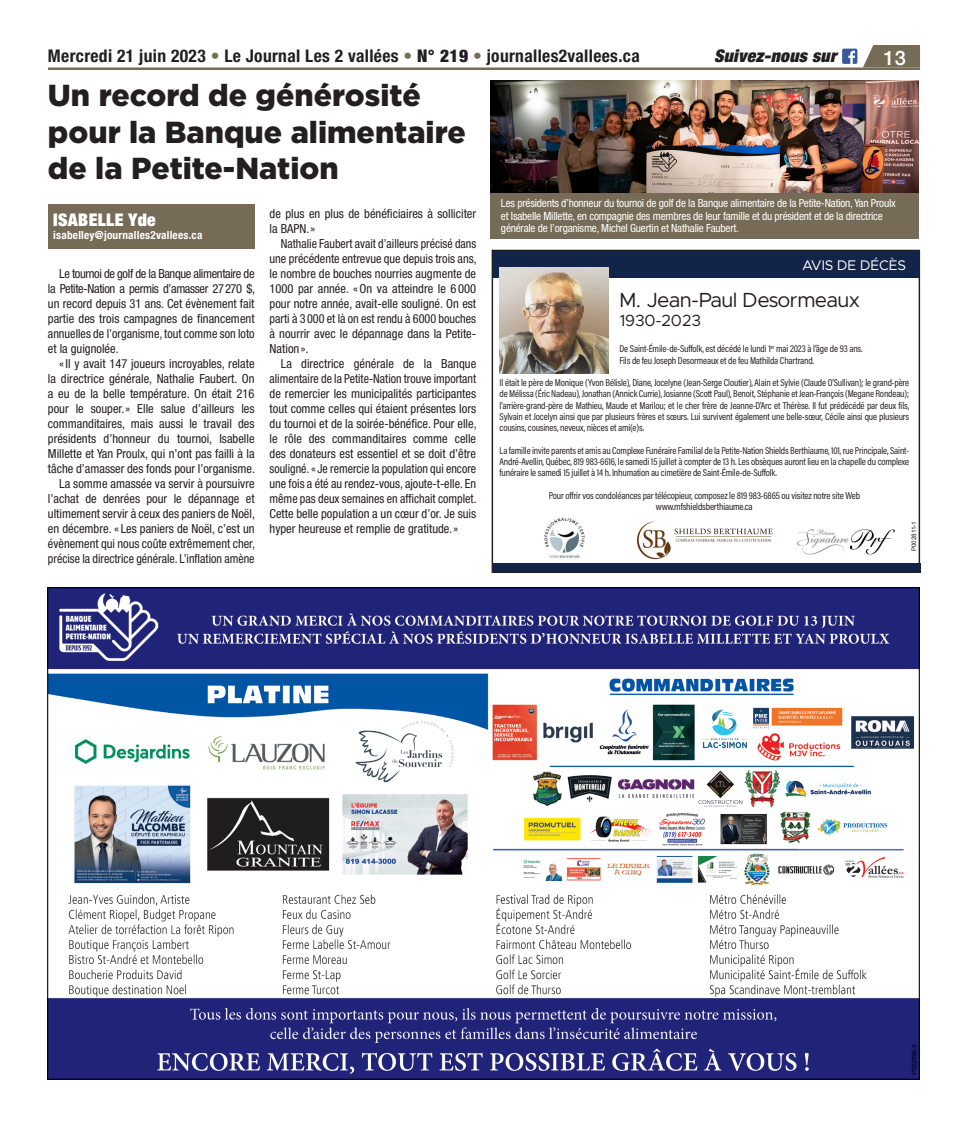
<style>
.page{position:relative;width:968px;height:1125px;background:#fff}
.page>*{position:absolute;margin:0;border:0;box-sizing:border-box;transform-origin:0 0}
.t1{font:900 30.38px/36.5px "Gotham";color:#231f20}
.t2{font:20.5px "Metropolis";color:#231f20}
.t3{font:500 20px "Helvetica Neue LT Pro";color:#fff}
.t4{font:700 condensed 17.5px "Helvetica Neue LT Pro";letter-spacing:.02em;color:#231f20}
.t5{font:italic 900 condensed 17.5px "Helvetica Neue LT Pro";letter-spacing:.02em;color:#231f20}
.t6{font:900 condensed 17.5px "Helvetica Neue LT Pro";letter-spacing:.02em;color:#fff}
.t7{font:16.25px "Metropolis";color:#231f20}
.t8{font:14px "Metropolis";color:#fff}
.t9{font:condensed 12.5px/15px "Helvetica Neue LT Pro";color:#231f20;text-align:justify}
.t10{font:condensed 12.5px/15px "Helvetica Neue LT Pro";color:#231f20;text-align:justify;scale:.95 1}
.t11{font:condensed 11.25px/12.5px "Helvetica Neue LT Pro";letter-spacing:-.02em;color:#fff}
.t12{font:700 condensed 11.25px "Helvetica Neue LT Pro";letter-spacing:.02em;color:#fff}
.t13{font:10px/11.2px "Acumin Variable Concept";letter-spacing:-.015em;color:#231f20;text-align:justify}
.t14{font:6.25px "Arial";color:#231f20}
.s1{color:#766b56}
.s2{font-weight:900}
</style>
<div class="page">
<hr style="left:48px;top:68px;width:872px;height:2px;background:#766b56">
<svg style="left:842px;top:45px;width:78px;height:23px"></svg>
<div style="left:48px;top:204px;width:206px;height:45px;background:#766b56"></div>
<img style="left:490px;top:81px;width:428px;height:112px">
<div style="left:490px;top:193px;width:428px;height:46px;background:#766b56"></div>
<img style="left:637px;top:521px;width:34px;height:39px">
<img style="left:544px;top:517px;width:41px;height:42px">
<img style="left:798px;top:529px;width:97px;height:25px">
<div style="left:492px;top:251px;width:427px;height:27px;background:#13244b"></div>
<img style="left:499px;top:268px;width:109px;height:106px">
<img style="left:674px;top:528px;width:99px;height:14px">
<div style="left:493px;top:564px;width:427px;height:9px;background:#13244b"></div>
<div style="left:492px;top:250px;width:428px;height:323px;border:1px solid #231f20"></div>
<img style="left:48px;top:588px;width:871px;height:491px">
<h3 class="t4" style="left:48px;top:46px;width:593px">Mercredi 21 juin 2023 <span class="s1">•</span> Le Journal Les 2 vallées <span class="s1">•</span> <span class="s2">N° 219</span> <span class="s1">•</span> journalles2vallees.ca</h3>
<h3 class="t5" style="left:714px;top:45px;width:124px">Suivez-nous sur</h3>
<h3 class="t3" style="left:883px;top:46px;width:24px">13</h3>
<h1 class="t1" style="left:48px;top:76px;width:419px">Un record de générosité pour la Banque alimentaire de la Petite-Nation</h1>
<h3 class="t6" style="left:53px;top:208px;width:104px">ISABELLE Yde</h3>
<p class="t12" style="left:53px;top:228px;width:151px">isabelley@journalles2vallees.ca</p>
<p class="t9" style="left:48px;top:266px;width:208px;text-indent:11px">Le tournoi de golf de la Banque alimentaire de la Petite-Nation a permis d’amasser 27270 $, un record depuis 31 ans. Cet évènement fait partie des trois campagnes de financement annuelles de l’organisme, tout comme son loto et la guignolée.</p>
<p class="t9" style="left:48px;top:356px;width:209px;text-align:right">«Il y avait 147 joueurs incroyables, relate<br>la directrice générale, Nathalie Faubert. On a eu de la belle température. On était 216 pour le souper.» Elle salue d’ailleurs les commanditaires, mais aussi le travail des présidents d’honneur du tournoi, Isabelle Millette et Yan Proulx, qui n’ont pas failli à la tâche d’amasser des fonds pour l’organisme.<br>La somme amassée va servir à poursuivre l’achat de denrées pour le dépannage et ultimement servir à ceux des paniers de Noël, en décembre. « Les paniers de Noël, c’est un évènement qui nous coûte extrêmement cher, précise la directrice générale. L’inflation amène</p>
<p class="t9" style="left:269px;top:206px;width:208px">de plus en plus de bénéficiaires à solliciter la BAPN.»</p>
<p class="t10" style="left:269px;top:236px;width:219px;text-indent:11px">Nathalie Faubert avait d’ailleurs précisé dans une précédente entrevue que depuis trois ans, le nombre de bouches nourries augmente de 1000 par année. «On va atteindre le 6 000 pour notre année, avait-elle souligné. On est parti à 3 000 et là on est rendu à 6000 bouches à nourrir avec le dépannage dans la Petite-Nation ».</p>
<p class="t9" style="left:269px;top:356px;width:208px;text-indent:11px">La directrice générale de la Banque alimentaire de la Petite-Nation trouve important de remercier les municipalités participantes tout comme celles qui étaient présentes lors du tournoi et de la soirée-bénéfice. Pour elle, le rôle des commanditaires comme celle des donateurs est essentiel et se doit d’être souligné. « Je remercie la population qui encore une fois a été au rendez-vous, ajoute-t-elle. En même pas deux semaines en affichait complet.<br>Cette belle population a un cœur d’or. Je suis hyper heureuse et remplie de gratitude.»</p>
<p class="t11" style="left:501px;top:197px;width:396px">Les présidents d’honneur du tournoi de golf de la Banque alimentaire de la Petite-Nation, Yan Proulx et Isabelle Millette, en compagnie des membres de leur famille et du président et de la directrice générale de l’organisme, Michel Guertin et Nathalie Faubert.</p>
<p class="t8" style="left:802px;top:257px;width:105px">AVIS DE DÉCÈS</p>
<h2 class="t2" style="left:619px;top:287px;width:242px">M. Jean-Paul Desormeaux</h2>
<h3 class="t7" style="left:619px;top:310px;width:83px">1930-2023</h3>
<p class="t13" style="left:619px;top:343px;width:245px">De Saint-Émile-de-Suffolk, est décédé le lundi 1<sup>er</sup> mai 2023 à l’âge de 93 ans.<br>Fils de feu Joseph Desormeaux et de feu Mathilda Chartrand.</p>
<p class="t13" style="left:499px;top:377px;width:411px">Il était le père de Monique (Yvon Bélisle), Diane, Jocelyne (Jean-Serge Cloutier), Alain et Sylvie (Claude O’Sullivan); le grand-père de Mélissa (Éric Nadeau), Jonathan (Annick Currie), Josianne (Scott Paul), Benoit, Stéphanie et Jean-François (Megane Rondeau); l’arrière-grand-père de Mathieu, Maude et Marilou; et le cher frère de Jeanne-D’Arc et Thérèse. Il fut prédécédé par deux fils, Sylvain et Jocelyn ainsi que par plusieurs frères et sœurs. Lui survivent également une belle-sœur, Cécile ainsi que plusieurs cousins, cousines, neveux, nièces et ami(e)s.</p>
<p class="t13" style="left:499px;top:444px;width:411px">La famille invite parents et amis au Complexe Funéraire Familial de la Petite-Nation Shields Berthiaume, 101, rue Principale, Saint-André-Avellin, Québec, 819 983-6616, le samedi 15 juillet à compter de 13 h. Les obsèques auront lieu en la chapelle du complexe funéraire le samedi 15 juillet à 14 h. Inhumation au cimetière de Saint-Émile-de-Suffolk.</p>
<p class="t13" style="left:548px;top:489px;width:313px;text-align:center">Pour offrir vos condoléances par télécopieur, composez le 819 983-6865 ou visitez notre site Web www.mfshieldsberthiaume.ca</p>
<p class="t14" style="left:909px;top:551px;width:32px;rotate:-90deg">P002811-1</p>
</div>
